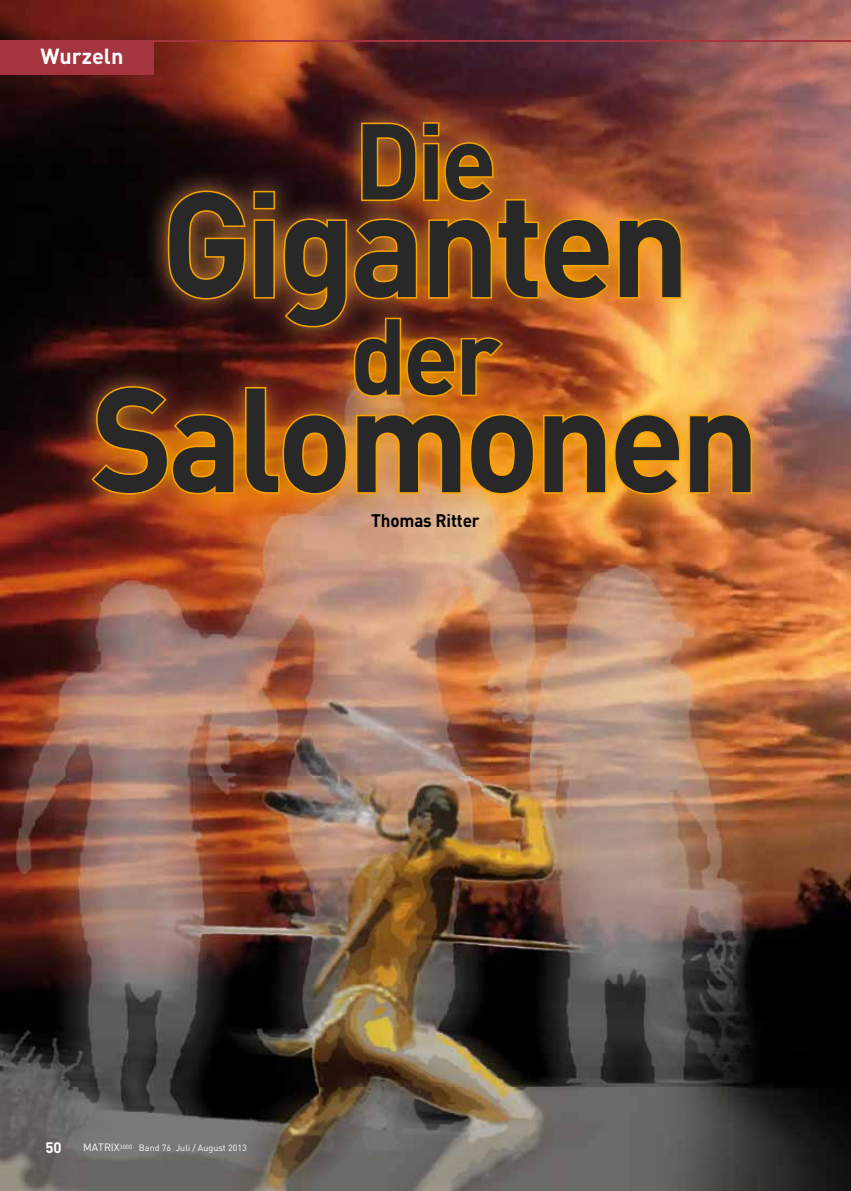
<style>
.page{position:relative;width:851px;height:1191px;background:#fff}
.page>*{position:absolute;margin:0;border:0;box-sizing:border-box;transform-origin:0 0}
.t1{font:700 146.1px "DIN";letter-spacing:-.04em;color:#282829;scale:.96 1}
.t2{font:700 145.5px "DIN";letter-spacing:-.04em;color:#282829;scale:.96 1}
.t3{font:700 105.9px "DIN";letter-spacing:-.04em;color:#282829;scale:.96 1}
.t4{font:700 21.6px "DIN";color:#fff}
.t5{font:700 18px "DIN";letter-spacing:-.01em;color:#000;scale:.95 1}
.t6{font:700 15px "DIN";color:#fff}
.t7{font:9px "DIN";color:#fff}
.s1{font-size:10.5px}
</style>
<div class="page">
<img style="left:0;top:0;width:783px;height:103px">
<img style="left:0;top:103px;width:104px;height:984px">
<img style="left:732px;top:103px;width:51px;height:1088px">
<img style="left:104px;top:516px;width:628px;height:571px">
<img style="left:0;top:1087px;width:732px;height:104px">
<img style="left:783px;top:0;width:67px;height:1191px">
<img style="left:66px;top:97px;width:705px;height:419px">
<img style="left:89px;top:121px;width:664px;height:375px">
<div style="left:0;top:40px;width:153px;height:34px;background:#a4343d"></div>
<hr style="left:0;top:40px;width:850px;height:2px;background:#a4343d">
<h3 class="t4" style="left:40px;top:43px;width:84px">Wurzeln</h3>
<h3 class="t3" style="left:354px;top:92px;width:150px">Die</h3>
<h1 class="t1" style="left:161px;top:149px;width:552px">Giganten</h1>
<h3 class="t3" style="left:350px;top:287px;width:159px">der</h3>
<h2 class="t2" style="left:91px;top:344px;width:698px">Salomonen</h2>
<h3 class="t5" style="left:371px;top:508px;width:116px">Thomas Ritter</h3>
<h3 class="t6" style="left:45px;top:1137px;width:18px">50</h3>
<p class="t7" style="left:83px;top:1142px;width:165px"><span class="s1">MATRIX</span><sup>3000</sup> Band 76 Juli / August 2013</p>
</div>
